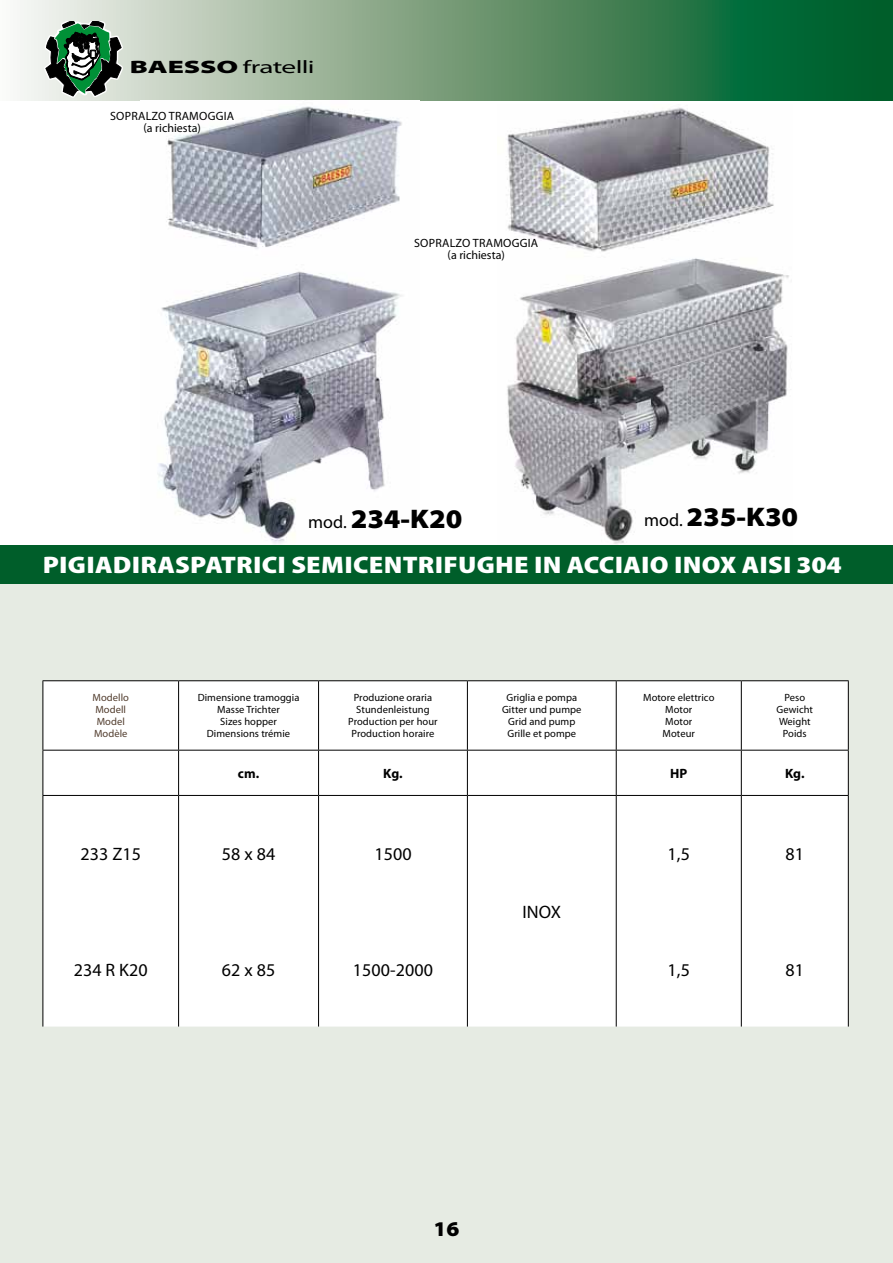
<style>
.page{position:relative;width:893px;height:1263px;background:#fff}
.page>*{position:absolute;margin:0;border:0;box-sizing:border-box;transform-origin:0 0}
.t1{font:900 semi-expanded 27px "Myriad Pro";color:#000}
.t2{font:900 semi-condensed 24px "Myriad Pro";letter-spacing:.01em;color:#fff;scale:1.19 1}
.t3{font:900 semi-expanded 21px "Myriad Pro";color:#000}
.t4{font:18px "Myriad Pro";letter-spacing:.005em;color:#000}
.t5{font:semi-expanded 18px "Myriad Pro";letter-spacing:-.025em;color:#000;scale:1.5 1}
.t6{font:700 13.5px "Myriad Pro";color:#000}
.t7{font:12px/12px "Myriad Pro";letter-spacing:.02em;color:#000;text-align:center}
.t8{font:10.5px/12px "Myriad Pro";letter-spacing:.005em;color:#000;text-align:center}
.t9{font:10.5px/12px "Myriad Pro";letter-spacing:.005em;color:#513c2d}
.s1{font-weight:900}
.s2{font-weight:400;font-stretch:normal;font-size:18px}
</style>
<div class="page">
<svg style="left:20px;top:0;width:872px;height:101px;background:#679976"></svg>
<svg style="left:43px;top:21px;width:82px;height:78px;background:#6a8573"></svg>
<hr style="left:892px;top:0;width:1px;height:101px;background:#005e2a">
<img style="left:157px;top:106px;width:245px;height:438px">
<img style="left:506px;top:107px;width:283px;height:437px">
<div style="left:0;top:583px;width:893px;height:680px;background:#e6ebe3"></div>
<div style="left:0;top:545px;width:893px;height:38px;background:#005e2a"></div>
<div style="left:44px;top:681px;width:804px;height:345px;background:#fff"></div>
<hr style="left:43px;top:680px;width:136px;height:1px;background:#000">
<hr style="left:43px;top:681px;width:1px;height:69px;background:#000">
<hr style="left:179px;top:680px;width:140px;height:1px;background:#000">
<hr style="left:178px;top:681px;width:1px;height:69px;background:#000">
<hr style="left:319px;top:680px;width:148px;height:1px;background:#000">
<hr style="left:318px;top:681px;width:1px;height:69px;background:#000">
<hr style="left:467px;top:680px;width:149px;height:1px;background:#000">
<hr style="left:467px;top:681px;width:1px;height:69px;background:#000">
<hr style="left:616px;top:680px;width:125px;height:1px;background:#000">
<hr style="left:616px;top:681px;width:1px;height:69px;background:#000">
<hr style="left:741px;top:680px;width:108px;height:1px;background:#000">
<hr style="left:741px;top:681px;width:1px;height:69px;background:#000">
<hr style="left:848px;top:681px;width:1px;height:69px;background:#000">
<hr style="left:43px;top:796px;width:1px;height:115px;background:#000">
<hr style="left:178px;top:796px;width:1px;height:115px;background:#000">
<hr style="left:318px;top:796px;width:1px;height:115px;background:#000">
<hr style="left:467px;top:796px;width:1px;height:115px;background:#000">
<hr style="left:616px;top:796px;width:1px;height:115px;background:#000">
<hr style="left:741px;top:796px;width:1px;height:115px;background:#000">
<hr style="left:848px;top:796px;width:1px;height:115px;background:#000">
<hr style="left:43px;top:911px;width:1px;height:115px;background:#000">
<hr style="left:178px;top:911px;width:1px;height:115px;background:#000">
<hr style="left:318px;top:911px;width:1px;height:115px;background:#000">
<hr style="left:467px;top:911px;width:1px;height:115px;background:#000">
<hr style="left:616px;top:911px;width:1px;height:115px;background:#000">
<hr style="left:741px;top:911px;width:1px;height:115px;background:#000">
<hr style="left:848px;top:911px;width:1px;height:115px;background:#000">
<hr style="left:43px;top:750px;width:136px;height:1px;background:#000">
<hr style="left:43px;top:750px;width:1px;height:45px;background:#000">
<hr style="left:179px;top:750px;width:140px;height:1px;background:#000">
<hr style="left:178px;top:750px;width:1px;height:45px;background:#000">
<hr style="left:319px;top:750px;width:148px;height:1px;background:#000">
<hr style="left:318px;top:750px;width:1px;height:45px;background:#000">
<hr style="left:467px;top:750px;width:149px;height:1px;background:#000">
<hr style="left:467px;top:750px;width:1px;height:45px;background:#000">
<hr style="left:616px;top:750px;width:125px;height:1px;background:#000">
<hr style="left:616px;top:750px;width:1px;height:45px;background:#000">
<hr style="left:741px;top:750px;width:108px;height:1px;background:#000">
<hr style="left:741px;top:750px;width:1px;height:45px;background:#000">
<hr style="left:848px;top:750px;width:1px;height:45px;background:#000">
<hr style="left:43px;top:795px;width:136px;height:1px;background:#000">
<hr style="left:179px;top:795px;width:140px;height:1px;background:#000">
<hr style="left:319px;top:795px;width:148px;height:1px;background:#000">
<hr style="left:467px;top:795px;width:149px;height:1px;background:#000">
<hr style="left:616px;top:795px;width:125px;height:1px;background:#000">
<hr style="left:741px;top:795px;width:108px;height:1px;background:#000">
<h3 class="t5" style="left:130px;top:56px;width:125px"><span class="s1">BAESSO</span> fratelli</h3>
<p class="t7" style="left:110px;top:109px;width:126px">SOPRALZO TRAMOGGIA (a richiesta)</p>
<p class="t7" style="left:414px;top:237px;width:126px">SOPRALZO TRAMOGGIA (a richiesta)</p>
<h1 class="t1" style="left:308px;top:501px;width:156px"><span class="s2">mod.</span> 234-K20</h1>
<h1 class="t1" style="left:644px;top:499px;width:156px"><span class="s2">mod.</span> 235-K30</h1>
<h2 class="t2" style="left:86px;top:548px;width:13px">IAIRAI</h2>
<h2 class="t2" style="left:291px;top:548px;width:14px">EI</h2>
<h2 class="t2" style="left:567px;top:548px;width:14px">ACI</h2>
<h2 class="t2" style="left:674px;top:548px;width:14px">INOX</h2>
<h2 class="t2" style="left:742px;top:548px;width:12px">AISI</h2>
<h2 class="t2" style="left:43px;top:549px;width:50px">PIGIADIRASPATRICI</h2>
<h2 class="t2" style="left:291px;top:549px;width:14px">SEMICENTRIFU</h2>
<h2 class="t2" style="left:477px;top:549px;width:89px">GHEINACCIAIO</h2>
<h2 class="t2" style="left:674px;top:549px;width:142px">INOX AISI 304</h2>
<p class="t9" style="left:92px;top:692px;width:38px">Modello<br>Modell<br>Model<br>Modèle</p>
<p class="t8" style="left:198px;top:692px;width:103px">Dimensione tramoggia<br>Masse Trichter<br>Sizes hopper<br>Dimensions trémie</p>
<p class="t8" style="left:348px;top:692px;width:91px">Produzione oraria<br>Stundenleistung<br>Production per hour<br>Production horaire</p>
<p class="t8" style="left:502px;top:692px;width:81px">Griglia e pompa<br>Gitter und pumpe<br>Grid and pump<br>Grille et pompe</p>
<p class="t8" style="left:643px;top:692px;width:73px">Motore elettrico<br>Motor<br>Motor<br>Moteur</p>
<p class="t8" style="left:776px;top:692px;width:38px">Peso<br>Gewicht<br>Weight<br>Poids</p>
<p class="t6" style="left:238px;top:764px;width:23px">cm.</p>
<p class="t6" style="left:383px;top:764px;width:21px">Kg.</p>
<p class="t6" style="left:670px;top:764px;width:19px">HP</p>
<p class="t6" style="left:785px;top:764px;width:21px">Kg.</p>
<p class="t6" style="left:238px;top:707px;width:23px">cm.</p>
<p class="t6" style="left:383px;top:707px;width:21px">Kg.</p>
<p class="t6" style="left:670px;top:707px;width:19px">HP</p>
<p class="t6" style="left:785px;top:707px;width:21px">Kg.</p>
<h3 class="t4" style="left:80px;top:843px;width:62px">233 Z15</h3>
<h3 class="t4" style="left:222px;top:843px;width:55px">58 x 84</h3>
<h3 class="t4" style="left:374px;top:843px;width:39px">1500</h3>
<h3 class="t4" style="left:522px;top:901px;width:40px">INOX</h3>
<h3 class="t4" style="left:668px;top:843px;width:24px">1,5</h3>
<h3 class="t4" style="left:785px;top:843px;width:20px">81</h3>
<h3 class="t4" style="left:217px;top:956px;width:64px">70 x 115</h3>
<h3 class="t4" style="left:374px;top:956px;width:39px">5000</h3>
<h3 class="t4" style="left:674px;top:956px;width:11px">3</h3>
<h3 class="t4" style="left:781px;top:956px;width:29px">115</h3>
<h3 class="t4" style="left:74px;top:958px;width:75px">234 R K20</h3>
<h3 class="t4" style="left:222px;top:958px;width:55px">62 x 85</h3>
<h3 class="t4" style="left:353px;top:958px;width:82px">1500-2000</h3>
<h3 class="t4" style="left:668px;top:958px;width:24px">1,5</h3>
<h3 class="t4" style="left:785px;top:958px;width:20px">81</h3>
<h3 class="t4" style="left:62px;top:966px;width:99px">CENTRIFUGA</h3>
<h3 class="t3" style="left:434px;top:1215px;width:27px">16</h3>
</div>
